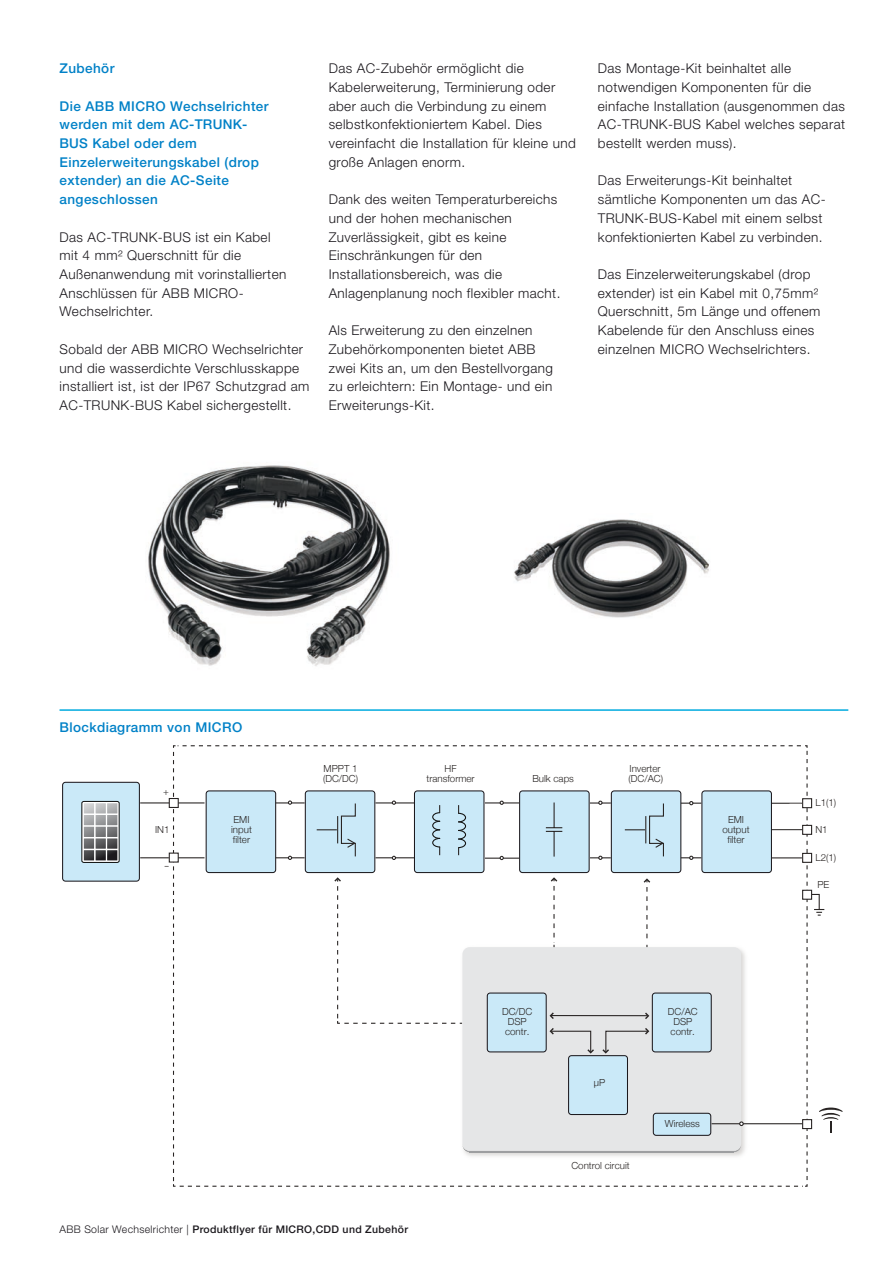
<style>
.page{position:relative;width:893px;height:1263px;background:#fff}
.page>*{position:absolute;margin:0;border:0;box-sizing:border-box;transform-origin:0 0}
.t1{font:300 13.5px/18.8px "Helvetica Neue";letter-spacing:.03em;color:#1a171c}
.t2{font:500 13.5px/18.8px "Helvetica Neue";letter-spacing:.03em;color:#0081c7}
.t3{font:500 10.5px "Helvetica Neue";letter-spacing:.03em;color:#1a171c}
.t4{font:300 9.75px/10.1px "Helvetica Neue";color:#282423}
.t5{font:300 9.75px "Helvetica Neue";color:#282423;scale:1.64 1}
.s1{font-weight:300}
</style>
<div class="page">
<hr style="left:60px;top:709px;width:788px;height:2px;background:#00abdf">
<div style="left:63px;top:782px;width:76px;height:99px;background:#cae9f8;border-radius:3px"></div>
<div style="left:62px;top:782px;width:78px;height:100px;border:1px solid #1a171c;border-radius:3px"></div>
<svg style="left:82px;top:801px;width:37px;height:61px"></svg>
<div style="left:81px;top:801px;width:39px;height:62px;border:1px solid #121312;border-radius:2px"></div>
<svg style="left:84px;top:803px;width:33px;height:57px;background:#939395"></svg>
<svg style="left:140px;top:745px;width:703px;height:442px"></svg>
<div style="left:803px;top:825px;width:9px;height:9px;background:#fff"></div>
<div style="left:802px;top:825px;width:10px;height:10px;border:1px solid #282423"></div>
<img style="left:148px;top:465px;width:242px;height:201px">
<img style="left:514px;top:519px;width:195px;height:99px">
<p class="t2" style="left:60px;top:59px;width:56px">Zubehör</p>
<p class="t2" style="left:60px;top:96px;width:211px">Die ABB MICRO Wechselrichter werden mit dem AC-TRUNK-<br>BUS Kabel oder dem<br>Einzelerweiterungskabel (drop extender) an die AC-Seite angeschlossen</p>
<p class="t1" style="left:60px;top:227px;width:228px">Das AC-TRUNK-BUS ist ein Kabel mit 4 mm² Querschnitt für die<br>Außenanwendung mit vorinstallierten<br>Anschlüssen für ABB MICRO-<br>Wechselrichter.</p>
<p class="t1" style="left:60px;top:339px;width:251px">Sobald der ABB MICRO Wechselrichter und die wasserdichte Verschlusskappe installiert ist, ist der IP67 Schutzgrad am AC-TRUNK-BUS Kabel sichergestellt.</p>
<p class="t1" style="left:329px;top:59px;width:249px">Das AC-Zubehör ermöglicht die Kabelerweiterung, Terminierung oder aber auch die Verbindung zu einem selbstkonfektioniertem Kabel. Dies vereinfacht die Installation für kleine und große Anlagen enorm.</p>
<p class="t1" style="left:329px;top:190px;width:233px">Dank des weiten Temperaturbereichs und der hohen mechanischen<br>Zuverlässigkeit, gibt es keine<br>Einschränkungen für den<br>Installationsbereich, was die<br>Anlagenplanung noch flexibler macht.</p>
<p class="t1" style="left:329px;top:321px;width:226px">Als Erweiterung zu den einzelnen<br>Zubehörkomponenten bietet ABB zwei Kits an, um den Bestellvorgang zu erleichtern: Ein Montage- und ein<br>Erweiterungs-Kit.</p>
<p class="t1" style="left:598px;top:59px;width:249px">Das Montage-Kit beinhaltet alle notwendigen Komponenten für die einfache Installation (ausgenommen das AC-TRUNK-BUS Kabel welches separat bestellt werden muss).</p>
<p class="t1" style="left:598px;top:171px;width:229px">Das Erweiterungs-Kit beinhaltet sämtliche Komponenten um das AC-TRUNK-BUS-Kabel mit einem selbst konfektionierten Kabel zu verbinden.</p>
<p class="t1" style="left:598px;top:264px;width:224px">Das Einzelerweiterungskabel (drop extender) ist ein Kabel mit 0,75mm²<br>Querschnitt, 5m Länge und offenem Kabelende für den Anschluss eines einzelnen MICRO Wechselrichters.</p>
<p class="t2" style="left:60px;top:717px;width:184px">Blockdiagramm von MICRO</p>
<p class="t4" style="left:163px;top:785px;width:7px">+</p>
<p class="t4" style="left:155px;top:824px;width:16px">IN1</p>
<p class="t5" style="left:164px;top:857px;width:5px">-</p>
<p class="t4" style="left:231px;top:813px;width:22px">EMI input filter</p>
<p class="t4" style="left:323px;top:763px;width:37px">MPPT 1 (DC/DC)</p>
<p class="t4" style="left:532px;top:773px;width:43px">Bulk caps</p>
<p class="t4" style="left:628px;top:763px;width:36px">Inverter (DC/AC)</p>
<p class="t4" style="left:426px;top:763px;width:50px;text-align:center">HF transformer</p>
<p class="t4" style="left:722px;top:813px;width:29px;text-align:center">EMI output filter</p>
<p class="t4" style="left:502px;top:1006px;width:32px;text-align:center">DC/DC<br>DSP contr.</p>
<p class="t4" style="left:668px;top:1006px;width:31px">DC/AC<br>DSP contr.</p>
<p class="t4" style="left:594px;top:1076px;width:13px">µP</p>
<p class="t4" style="left:571px;top:1159px;width:60px">Control circuit</p>
<p class="t4" style="left:665px;top:1118px;width:36px">Wireless</p>
<p class="t4" style="left:815px;top:797px;width:22px">L1(1)</p>
<p class="t4" style="left:815px;top:824px;width:14px">N1</p>
<p class="t4" style="left:815px;top:851px;width:22px">L2(1)</p>
<p class="t4" style="left:817px;top:879px;width:13px">PE</p>
<p class="t3" style="left:60px;top:1223px;width:350px"><span class="s1">ABB Solar Wechselrichter |</span> Produktflyer für MICRO,CDD und Zubehör</p>
</div>
